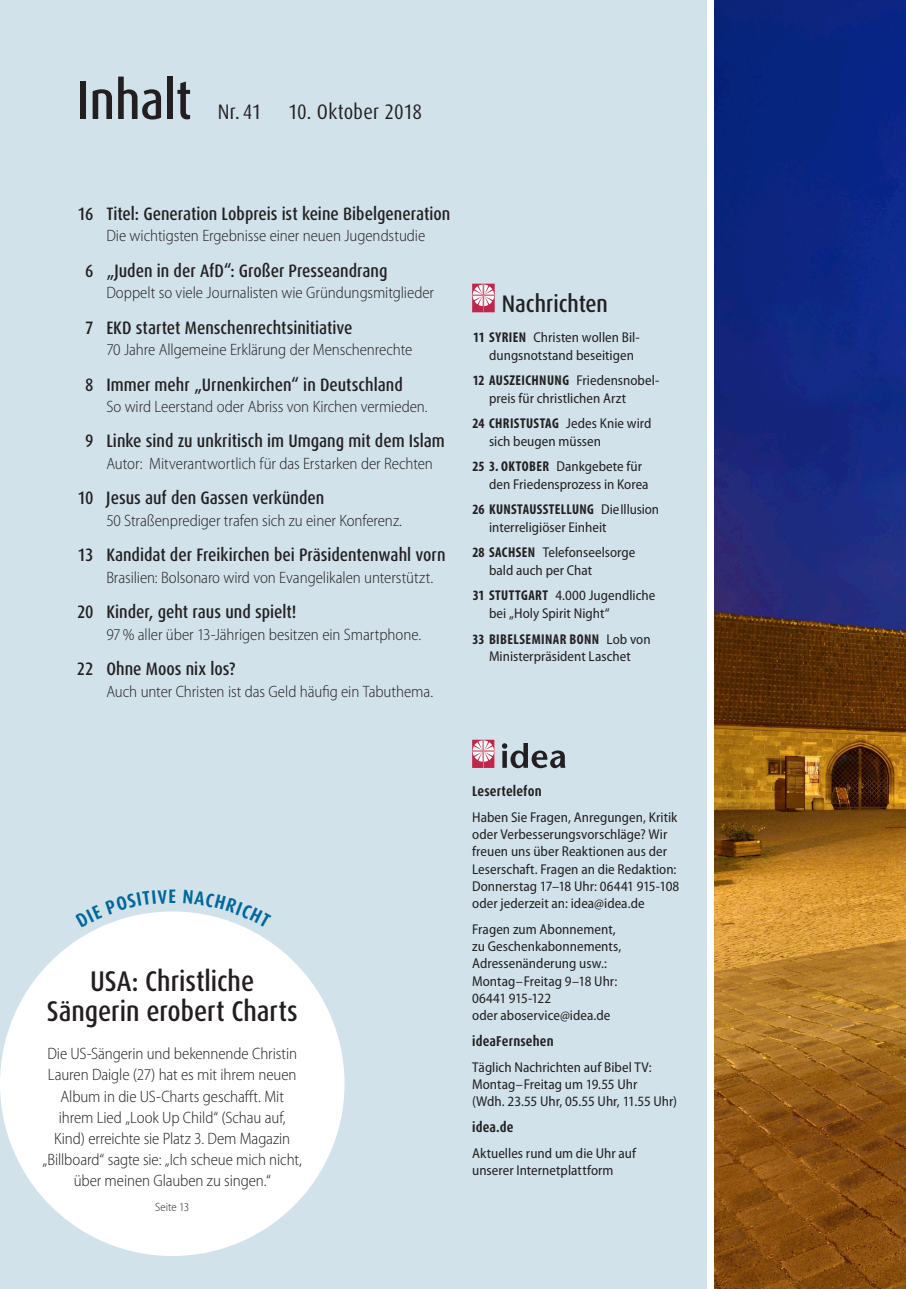
<style>
.page{position:relative;width:906px;height:1289px;background:#fff}
.page>*{position:absolute;margin:0;border:0;box-sizing:border-box;transform-origin:0 0}
.t1{font:500 condensed 54px "Dax OT";letter-spacing:-.005em;color:#231f20}
.t2{font:500 condensed 28.5px/30px "Dax OT";color:#231f20;text-align:center}
.t3{font:500 condensed 24px "Dax OT";color:#231f20}
.t4{font:condensed 21px "Dax OT";color:#231f20}
.t5{font:700 condensed 19.5px "Dax OT";color:#00679d}
.t6{font:500 condensed 18px "Dax OT";color:#231f20}
.t7{font:300 semi-condensed 16.5px/21px "Myriad Pro";letter-spacing:-.005em;color:#231f20;text-align:center}
.t8{font:semi-condensed 14.25px/17.2px "Myriad Pro";color:#231f20}
.t9{font:700 condensed 14.25px "Dax OT";letter-spacing:.01em;color:#231f20}
.t10{font:300 semi-condensed 12px "Myriad Pro";letter-spacing:.005em;color:#231f20}
.s1{font-weight:700;font-stretch:condensed}
</style>
<div class="page">
<div style="left:0;top:0;width:706px;height:1288px;background:#d1e2eb"></div>
<div style="left:0;top:911px;width:344px;height:344px;background:#fff;border-radius:50%"></div>
<img style="left:714px;top:0;width:192px;height:1288px">
<svg style="left:472px;top:284px;width:23px;height:28px"></svg>
<svg style="left:502px;top:743px;width:63px;height:25px"></svg>
<svg style="left:472px;top:739px;width:22px;height:29px"></svg>
<svg style="left:101px;top:911px;width:66px;height:16px"></svg>
<svg style="left:183px;top:911px;width:60px;height:16px"></svg>
<h1 class="t1" style="left:77px;top:66px;width:117px">Inhalt</h1>
<h3 class="t4" style="left:218px;top:98px;width:45px">Nr. 41</h3>
<h3 class="t4" style="left:288px;top:98px;width:135px">10. Oktober 2018</h3>
<p class="t6" style="left:78px;top:202px;width:374px">16 Titel: Generation Lobpreis ist keine Bibelgeneration</p>
<p class="t7" style="left:106px;top:225px;width:320px">Die wichtigsten Ergebnisse einer neuen Jugendstudie</p>
<p class="t6" style="left:85px;top:259px;width:304px">6 „Juden in der AfD“: Großer Presseandrang</p>
<p class="t7" style="left:106px;top:282px;width:329px">Doppelt so viele Journalisten wie Gründungsmitglieder</p>
<p class="t6" style="left:85px;top:316px;width:269px">7 EKD startet Menschenrechtsinitiative</p>
<p class="t7" style="left:106px;top:339px;width:307px">70 Jahre Allgemeine Erklärung der Menschenrechte</p>
<p class="t6" style="left:85px;top:373px;width:319px">8 Immer mehr „Urnenkirchen“ in Deutschland</p>
<p class="t7" style="left:106px;top:396px;width:323px">So wird Leerstand oder Abriss von Kirchen vermieden.</p>
<p class="t6" style="left:85px;top:429px;width:361px">9 Linke sind zu unkritisch im Umgang mit dem Islam</p>
<p class="t7" style="left:106px;top:453px;width:328px">Autor: Mitverantwortlich für das Erstarken der Rechten</p>
<p class="t6" style="left:77px;top:486px;width:248px">10 Jesus auf den Gassen verkünden</p>
<p class="t7" style="left:106px;top:510px;width:297px">50 Straßenprediger trafen sich zu einer Konferenz.</p>
<p class="t6" style="left:78px;top:543px;width:369px">13 Kandidat der Freikirchen bei Präsidentenwahl vorn</p>
<p class="t7" style="left:106px;top:566px;width:328px">Brasilien: Bolsonaro wird von Evangelikalen unterstützt.</p>
<p class="t6" style="left:77px;top:600px;width:221px">20 Kinder, geht raus und spielt!</p>
<p class="t7" style="left:106px;top:623px;width:316px">97% aller über 13-Jährigen besitzen ein Smartphone.</p>
<p class="t6" style="left:77px;top:657px;width:160px">22 Ohne Moos nix los?</p>
<p class="t7" style="left:106px;top:680px;width:328px">Auch unter Christen ist das Geld häufig ein Tabuthema.</p>
<h3 class="t3" style="left:502px;top:288px;width:108px">Nachrichten</h3>
<p class="t8" style="left:489px;top:329px;width:152px;text-indent:-16px"><span class="s1">11 SYRIEN</span> Christen wollen Bil&shy;dungsnotstand beseitigen</p>
<p class="t8" style="left:489px;top:372px;width:172px;text-indent:-16px"><span class="s1">12 AUSZEICHNUNG</span> Friedensnobel&shy;preis für christlichen Arzt</p>
<p class="t8" style="left:489px;top:415px;width:164px;text-indent:-17px"><span class="s1">24 CHRISTUSTAG</span> Jedes Knie wird sich beugen müssen</p>
<p class="t8" style="left:489px;top:458px;width:161px;text-indent:-17px"><span class="s1">25 3. OKTOBER</span> Dankgebete für den Friedensprozess in Korea</p>
<p class="t8" style="left:489px;top:501px;width:172px;text-indent:-17px"><span class="s1">26 KUNSTAUSSTELLUNG</span> Die Illusion interreligiöser Einheit</p>
<p class="t8" style="left:489px;top:544px;width:148px;text-indent:-17px"><span class="s1">28 SACHSEN</span> Telefonseelsorge bald auch per Chat</p>
<p class="t8" style="left:489px;top:587px;width:168px;text-indent:-16px"><span class="s1">31 STUTTGART</span> 4.000 Jugendliche bei „Holy Spirit Night“</p>
<p class="t8" style="left:472px;top:630px;width:180px;text-align:center"><span class="s1">33 BIBELSEMINAR BONN</span> Lob von<br>Ministerpräsident Laschet</p>
<h3 class="t5" style="left:168px;top:883px;width:9px">e</h3>
<h2 class="t2" style="left:47px;top:966px;width:252px">USA: Christliche<br>Sängerin erobert Charts</h2>
<p class="t7" style="left:43px;top:1043px;width:261px">Die US-Sängerin und bekennende Christin Lauren Daigle (27) hat es mit ihrem neuen Album in die US-Charts geschafft. Mit ihrem Lied „Look Up Child“ (Schau auf, Kind) erreichte sie Platz 3. Dem Magazin „Billboard“ sagte sie: „Ich scheue mich nicht, über meinen Glauben zu singen.“</p>
<p class="t10" style="left:155px;top:1199px;width:36px">Seite 13</p>
<p class="t9" style="left:472px;top:782px;width:71px">Lesertelefon</p>
<p class="t8" style="left:472px;top:808px;width:209px">Haben Sie Fragen, Anregungen, Kritik oder Verbesserungsvorschläge? Wir freuen uns über Reaktionen aus der Leserschaft. Fragen an die Redaktion:<br>Donnerstag 17–18 Uhr: 06441 915-108 oder jederzeit an: idea@idea.de</p>
<p class="t8" style="left:472px;top:920px;width:151px">Fragen zum Abonnement, zu Geschenkabonnements,<br>Adressenänderung usw.:<br>Montag–Freitag 9–18 Uhr:<br>06441 915-122<br>oder aboservice@idea.de</p>
<p class="t9" style="left:472px;top:1031px;width:83px">ideaFernsehen</p>
<p class="t8" style="left:472px;top:1058px;width:207px">Täglich Nachrichten auf Bibel TV:<br>Montag–Freitag um 19.55 Uhr<br>(Wdh. 23.55 Uhr, 05.55 Uhr, 11.55 Uhr)</p>
<p class="t9" style="left:472px;top:1117px;width:43px">idea.de</p>
<p class="t8" style="left:472px;top:1144px;width:165px">Aktuelles rund um die Uhr auf unserer Internetplattform</p>
</div>
